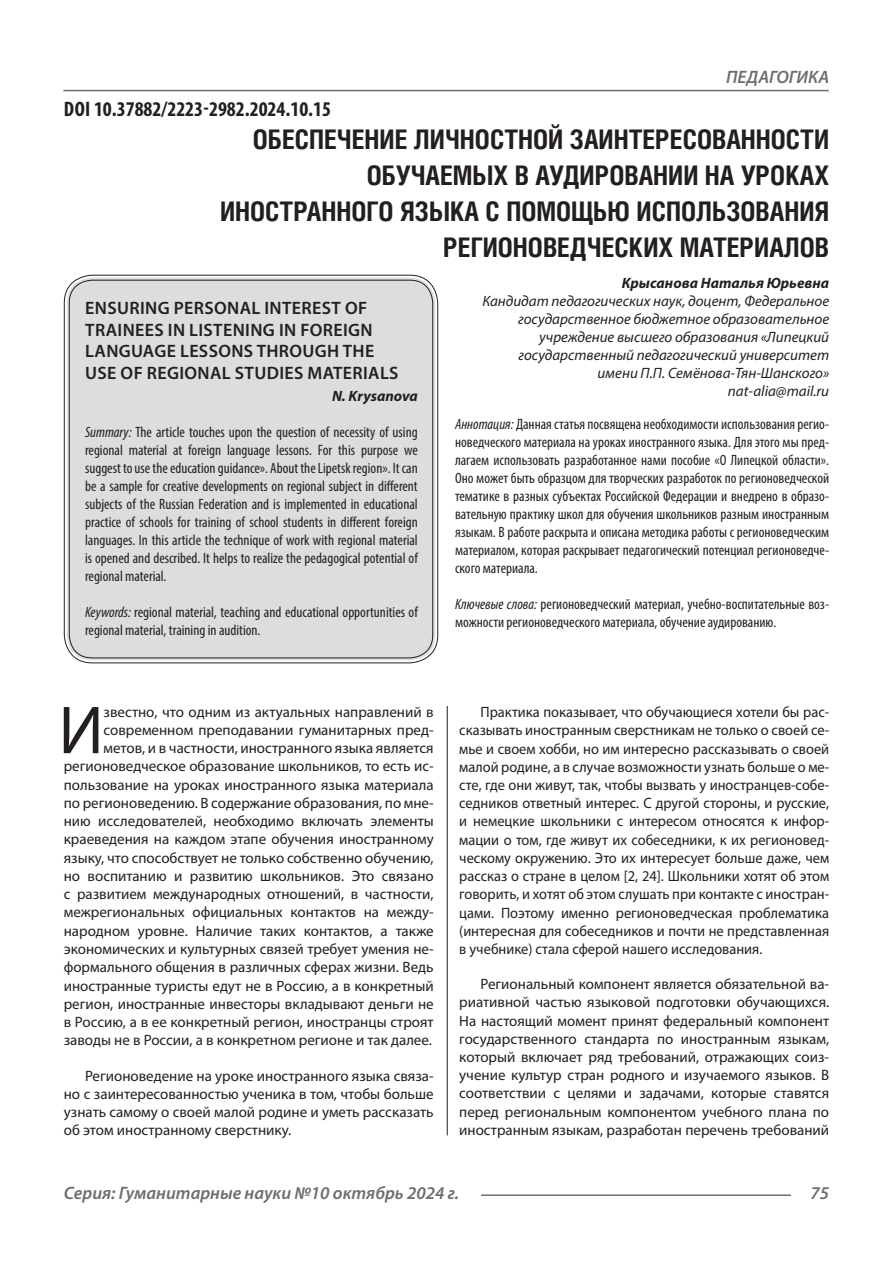
<style>
.page{position:relative;width:893px;height:1263px;background:#fff}
.page>*{position:absolute;margin:0;border:0;box-sizing:border-box;transform-origin:0 0}
.Статья_текст_первый{font:68.4px "Myriad Pro";color:#231f20}
.Статья_название{font:700 27px/36px "Helios Cond C";color:#231f20;text-align:right}
.ДОИ{font:700 condensed 21px "Myriad Pro";color:#231f20}
.Статья_название_англ{font:600 18px/21.6px "Myriad Pro";letter-spacing:.02em;color:#231f20}
.t1{font:italic 600 18px "Myriad Pro";color:#6c6d70}
.Статья_текст_первый-2{font:15px/18.3px "Myriad Pro";color:#231f20;text-align:right}
.Статья_текст{font:15px/18.1px "Myriad Pro";color:#231f20;text-align:justify;scale:.96 1}
.Статья_аннотация_тек{font:condensed 15px/18px "Myriad Pro";color:#231f20;text-align:justify}
.Статья_аннотация_анг{font:condensed 15px/18px "Myriad Pro";color:#231f20;text-align:justify}
.Статья_текст-2{font:15px/18.1px "Myriad Pro";color:#231f20;text-align:justify}
.Статья_автор_инфо{font:italic 15px/18px "Myriad Pro";color:#231f20;text-align:right}
.Статья_автор_фио_рус{font:italic 700 15px "Myriad Pro";color:#231f20}
.Статья_автор_англ{font:italic 700 15px "Myriad Pro";color:#231f20}
.s1{font-style:italic}
</style>
<div class="page">
<hr style="left:447px;top:128px;width:1px;height:1007px;background:#231f20">
<hr style="left:63px;top:90px;width:766px;height:1px;background:#6c6d70">
<hr style="left:481px;top:1194px;width:310px;height:2px;background:#6c6d70">
<div style="left:441px;top:128px;width:10px;height:578px;background:#fff"></div>
<div style="left:67px;top:278px;width:368px;height:382px;background:#dcdddf;border-radius:26px"></div>
<p class="t1" style="left:726px;top:66px;width:104px">ПЕДАГОГИКА</p>
<p class="Статья_название" style="left:253px;top:121px;width:578px">ОБЕСПЕЧЕНИЕ ЛИЧНОСТНОЙ ЗАИНТЕРЕСОВАННОСТИ<br>ОБУЧАЕМЫХ В АУДИРОВАНИИ НА УРОКАХ</p>
<p class="Статья_название" style="left:220px;top:193px;width:611px">ИНОСТРАННОГО ЯЗЫКА С ПОМОЩЬЮ ИСПОЛЬЗОВАНИЯ<br>РЕГИОНОВЕДЧЕСКИХ МАТЕРИАЛОВ</p>
<p class="Статья_автор_фио_рус" style="left:622px;top:273px;width:209px">Крысанова Наталья Юрьевна</p>
<p class="Статья_автор_инфо" style="left:482px;top:292px;width:348px">Кандидат педагогических наук, доцент, Федеральное государственное бюджетное образовательное учреждение высшего образования «Липецкий государственный педагогический университет</p>
<p class="Статья_автор_инфо" style="left:597px;top:364px;width:233px">имени П.П. Семёнова-Тян-Шанского»</p>
<p class="Статья_автор_инфо" style="left:728px;top:382px;width:103px">nat-alia@mail.ru</p>
<p class="Статья_аннотация_тек" style="left:455px;top:415px;width:376px"><span class="s1">Аннотация:</span> Данная статья посвящена необходимости использования регио&shy;новедческого материала на уроках иностранного языка. Для этого мы пред&shy;лагаем использовать разработанное нами пособие «О Липецкой области».<br>Оно может быть образцом для творческих разработок по регионоведческой тематике в разных субъектах Российской Федерации и внедрено в образо&shy;вательную практику школ для обучения школьников разным иностранным языкам. В работе раскрыта и описана методика работы с регионоведческим материалом, которая раскрывает педагогический потенциал регионоведче&shy;ского материала.</p>
<p class="Статья_аннотация_тек" style="left:455px;top:595px;width:376px"><span class="s1">Ключевые слова:</span> регионоведческий материал, учебно-воспитательные воз&shy;можности регионоведческого материала, обучение аудированию.</p>
<p class="ДОИ" style="left:64px;top:96px;width:269px">DOI 10.37882/2223-2982.2024.10.15</p>
<p class="Статья_название_англ" style="left:85px;top:297px;width:291px">ENSURING PERSONAL INTEREST OF<br>TRAINEES IN LISTENING IN FOREIGN<br>LANGUAGE LESSONS THROUGH THE</p>
<p class="Статья_название_англ" style="left:85px;top:362px;width:315px">USE OF REGIONAL STUDIES MATERIALS</p>
<p class="Статья_автор_англ" style="left:332px;top:386px;width:87px">N. Krysanova</p>
<p class="Статья_аннотация_анг" style="left:85px;top:422px;width:334px"><span class="s1">Summary:</span> The article touches upon the question of necessity of using regional material at foreign language lessons. For this purpose we suggest to use the education guidance». About the Lipetsk region». It can be a sample for creative developments on regional subject in different subjects of the Russian Federation and is implemented in educational practice of schools for training of school students in different foreign languages. In this article the technique of work with regional material is opened and described. It helps to realize the pedagogical potential of regional material.</p>
<p class="Статья_аннотация_анг" style="left:85px;top:603px;width:334px"><span class="s1">Keywords:</span> regional material, teaching and educational opportunities of regional material, training in audition.</p>
<p class="Статья_текст_первый-2" style="left:64px;top:703px;width:371px">звестно, что одним из актуальных направлений в современном преподавании гуманитарных пред&shy;метов, и в частности, иностранного языка является регионоведческое образование школьников, то есть ис&shy;пользование на уроках иностранного языка материала по регионоведению. В содержание образования, по мне&shy;нию исследователей, необходимо включать элементы краеведения на каждом этапе обучения иностранному языку, что способствует не только собственно обучению, но воспитанию и развитию школьников. Это связано с развитием международных отношений, в частности, межрегиональных официальных контактов на между&shy;народном уровне. Наличие таких контактов, а также экономических и культурных связей требует умения не&shy;формального общения в различных сферах жизни. Ведь иностранные туристы едут не в Россию, а в конкретный регион, иностранные инвесторы вкладывают деньги не в Россию, а в ее конкретный регион, иностранцы строят заводы не в России, а в конкретном регионе и так далее.</p>
<p class="Статья_текст-2" style="left:64px;top:1066px;width:371px;text-indent:21px">Регионоведение на уроке иностранного языка связа&shy;но с заинтересованностью ученика в том, чтобы больше узнать самому о своей малой родине и уметь рассказать об этом иностранному сверстнику.</p>
<p class="Статья_текст_первый" style="left:59px;top:688px;width:47px">И</p>
<p class="Статья_текст" style="left:459px;top:703px;width:387px;text-indent:21px">Практика показывает, что обучающиеся хотели бы рас&shy;сказывать иностранным сверстникам не только о своей се&shy;мье и своем хобби, но им интересно рассказывать о своей малой родине, а в случае возможности узнать больше о ме&shy;сте, где они живут, так, чтобы вызвать у иностранцев-собе&shy;седников ответный интерес. С другой стороны, и русские, и немецкие школьники с интересом относятся к инфор&shy;мации о том, где живут их собеседники, к их регионовед&shy;ческому окружению. Это их интересует больше даже, чем рассказ о стране в целом [2, 24]. Школьники хотят об этом говорить, и хотят об этом слушать при контакте с иностран&shy;цами. Поэтому именно регионоведческая проблематика (интересная для собеседников и почти не представленная в учебнике) стала сферой нашего исследования.</p>
<p class="Статья_текст-2" style="left:459px;top:975px;width:371px;text-indent:21px">Региональный компонент является обязательной ва&shy;риативной частью языковой подготовки обучающихся.<br>На настоящий момент принят федеральный компонент государственного стандарта по иностранным языкам, который включает ряд требований, отражающих соиз&shy;учение культур стран родного и изучаемого языков. В соответствии с целями и задачами, которые ставятся перед региональным компонентом учебного плана по иностранным языкам, разработан перечень требований</p>
<p class="t1" style="left:64px;top:1182px;width:397px">Серия: Гуманитарные науки №10 октябрь 2024 г.</p>
<p class="t1" style="left:810px;top:1182px;width:20px">75</p>
</div>
